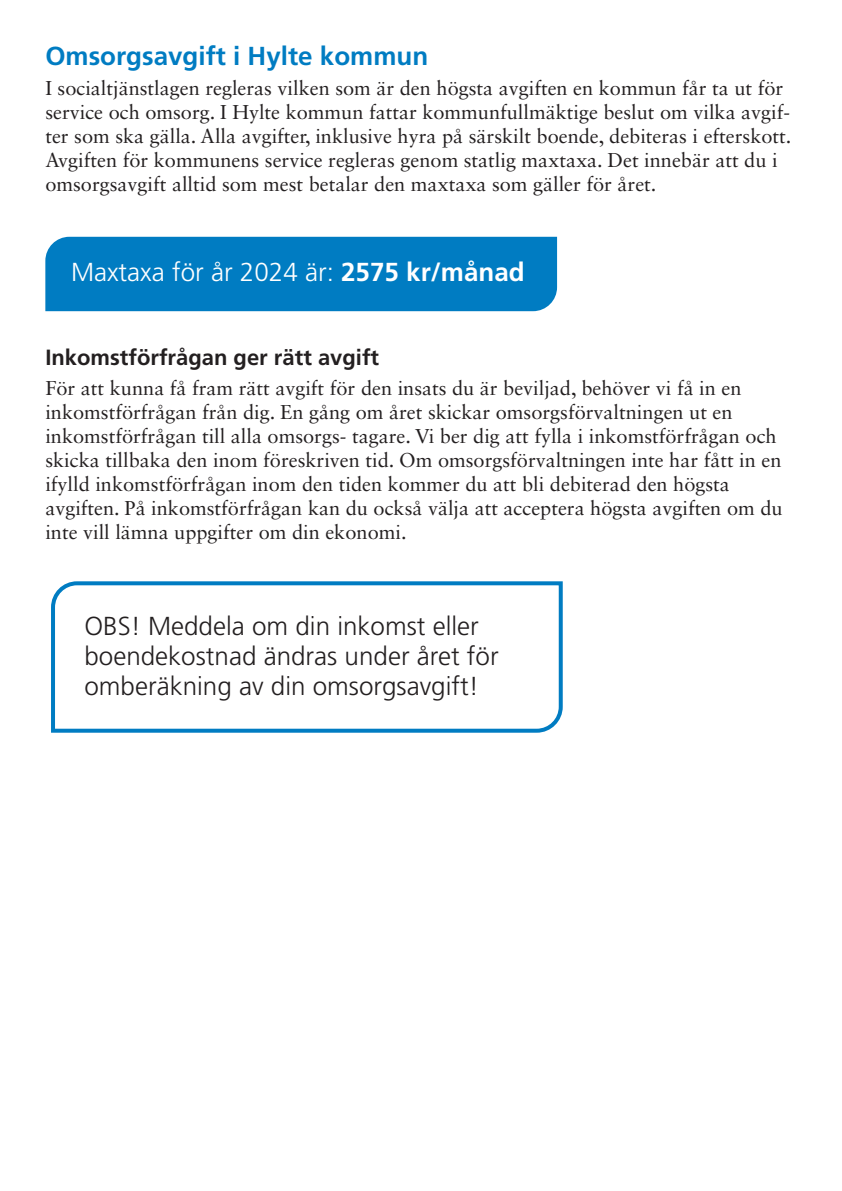
<style>
.page{position:relative;width:842px;height:1191px;background:#fff}
.page>*{position:absolute;margin:0;border:0;box-sizing:border-box;transform-origin:0 0}
.t1{font:300 26px/30px "Frutiger LT Std";color:#231f20}
.t2{font:300 26px "Frutiger LT Std";color:#fff}
.t3{font:700 26px "Frutiger LT Std";color:#007cc2}
.t4{font:700 22px "Frutiger LT Std";color:#231f20}
.t5{font:20px/24px "Sabon LT Std";color:#231f20}
.s1{font-weight:700}
</style>
<div class="page">
<div style="left:45px;top:237px;width:512px;height:74px;background:#007cc2"></div>
<svg style="left:51px;top:581px;width:512px;height:152px"></svg>
<p class="t3" style="left:45px;top:41px;width:384px">Omsorgsavgift i Hylte kommun</p>
<p class="t5" style="left:45px;top:76px;width:748px">I socialtjänstlagen regleras vilken som är den högsta avgiften en kommun får ta ut för service och omsorg. I Hylte kommun fattar kommunfullmäktige beslut om vilka avgif&shy;ter som ska gälla. Alla avgifter, inklusive hyra på särskilt boende, debiteras i efterskott.<br>Avgiften för kommunens service regleras genom statlig maxtaxa. Det innebär att du i omsorgsavgift alltid som mest betalar den maxtaxa som gäller för året.</p>
<p class="t2" style="left:71px;top:257px;width:455px">Maxtaxa för år 2024 är: <span class="s1">2575 kr/månad</span></p>
<p class="t4" style="left:45px;top:344px;width:335px">Inkomstförfrågan ger rätt avgift</p>
<p class="t5" style="left:45px;top:376px;width:738px">För att kunna få fram rätt avgift för den insats du är beviljad, behöver vi få in en inkomstförfrågan från dig. En gång om året skickar omsorgsförvaltningen ut en inkomstförfrågan till alla omsorgs- tagare. Vi ber dig att fylla i inkomstförfrågan och skicka tillbaka den inom föreskriven tid. Om omsorgsförvaltningen inte har fått in en ifylld inkomstförfrågan inom den tiden kommer du att bli debiterad den högsta</p>
<p class="t5" style="left:45px;top:496px;width:739px">avgiften. På inkomstförfrågan kan du också välja att acceptera högsta avgiften om du inte vill lämna uppgifter om din ekonomi.</p>
<p class="t1" style="left:84px;top:611px;width:416px">OBS! Meddela om din inkomst eller boendekostnad ändras under året för omberäkning av din omsorgsavgift!</p>
</div>
